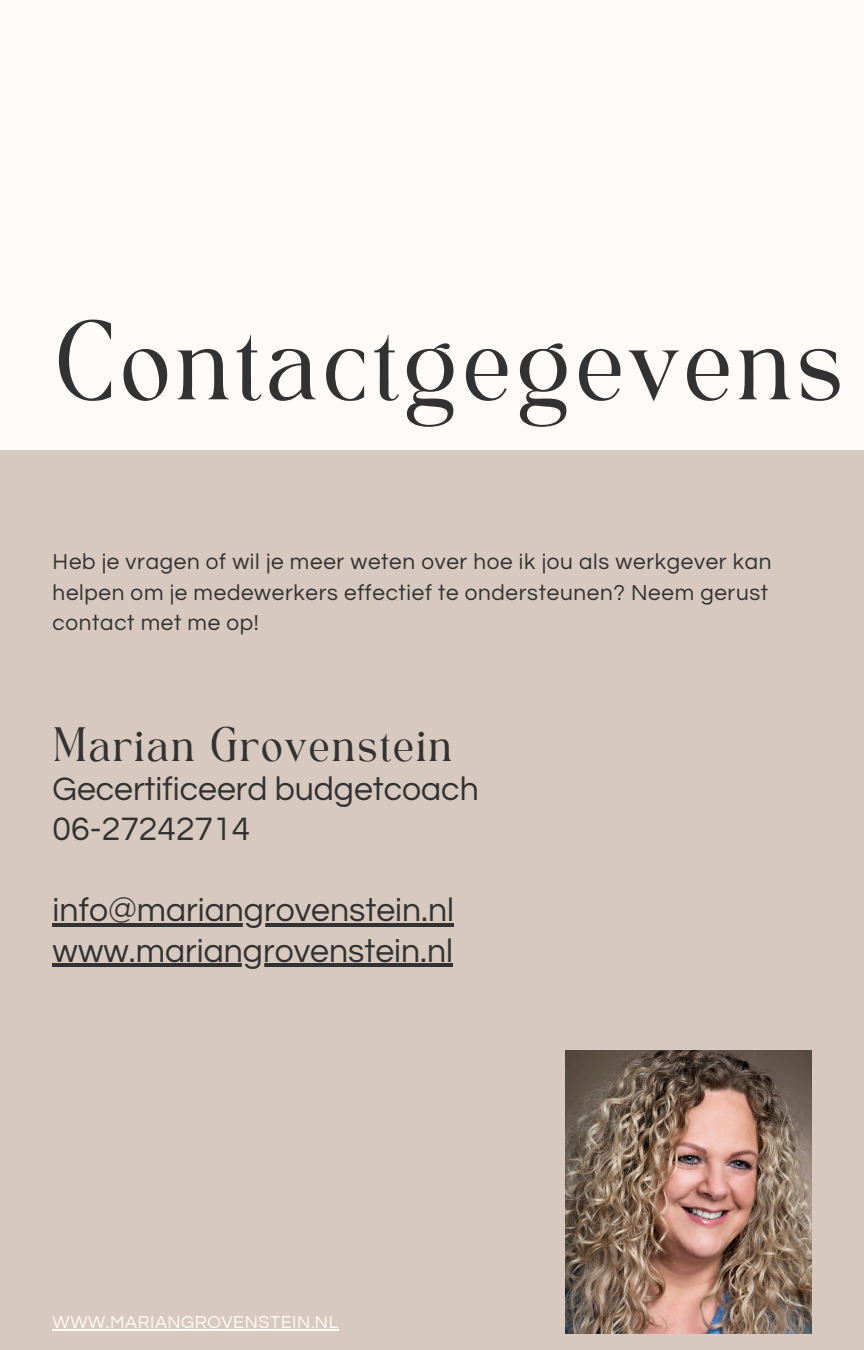
<style>
.page{position:relative;width:864px;height:1350px;background:#fffbf8}
.page>*{position:absolute;margin:0;border:0;box-sizing:border-box;transform-origin:0 0}
.t1{font:78.08px "TAN Angleton";color:#333232}
.t2{font:33.75px/39.6px "Questrial";color:#333232}
.t3{font:22.5px/30.4px "Questrial";letter-spacing:.03em;color:#333232}
.t4{font:18px "Questrial";letter-spacing:.03em;color:#fffbf8}
.s1{font-family:"TAN Angleton"}
</style>
<div class="page">
<div style="left:0;top:451px;width:864px;height:899px;background:#d7c9bf"></div>
<img style="left:565px;top:1050px;width:247px;height:284px">
<hr style="left:53px;top:923px;width:401px;height:3px;background:#333232">
<hr style="left:53px;top:964px;width:400px;height:3px;background:#333232">
<hr style="left:53px;top:1330px;width:286px;height:1px;background:#fffbf8">
<h2 class="t1" style="left:53px;top:320px;width:795px">Contactgegevens</h2>
<p class="t3" style="left:53px;top:547px;width:720px">Heb je vragen of wil je meer weten over hoe ik jou als werkgever kan helpen om je medewerkers effectief te ondersteunen? Neem gerust contact met me op!</p>
<h1 class="t2" style="left:53px;top:731px;width:428px"><span class="s1">Marian Grovenstein<br></span>Gecertificeerd budgetcoach<br>06-27242714</h1>
<h3 class="t2" style="left:53px;top:891px;width:403px">info@mariangrovenstein.nl</h3>
<h2 class="t2" style="left:53px;top:932px;width:402px">www.mariangrovenstein.nl</h2>
<p class="t4" style="left:53px;top:1313px;width:287px">WWW.MARIANGROVENSTEIN.NL</p>
</div>
